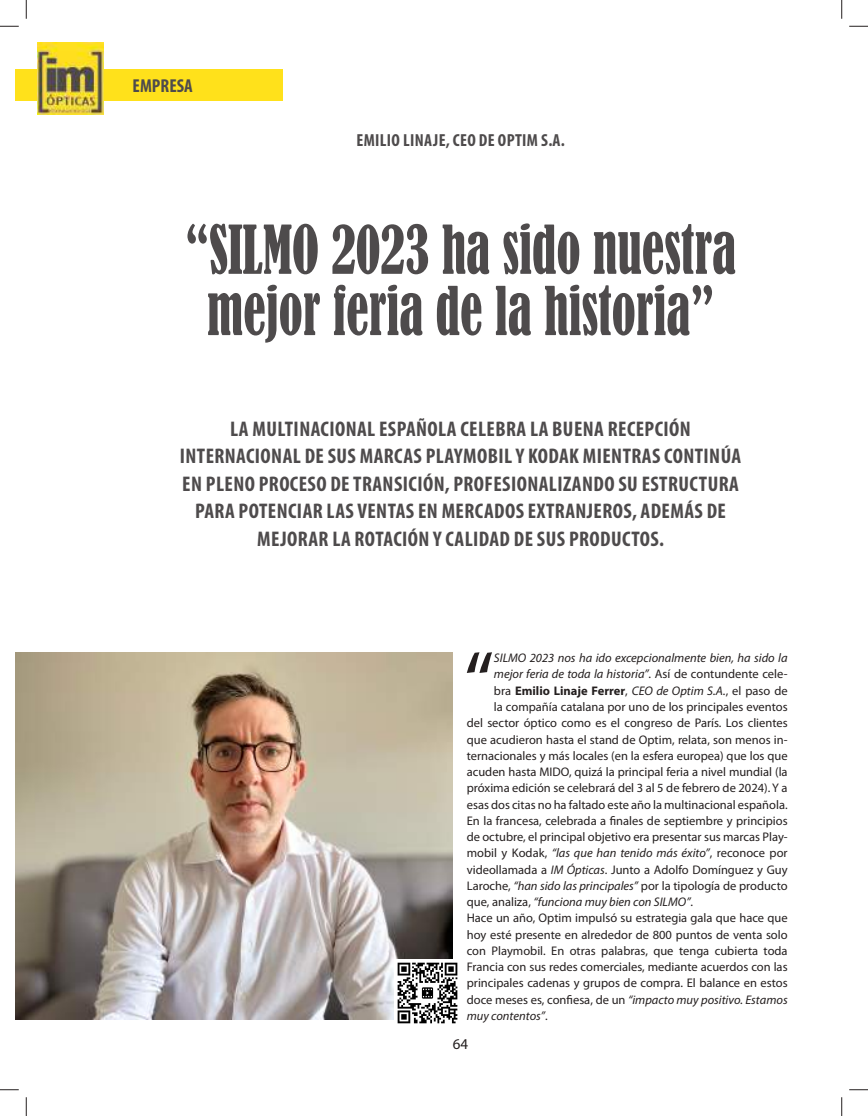
<style>
.page{position:relative;width:868px;height:1116px;background:#fff}
.page>*{position:absolute;margin:0;border:0;box-sizing:border-box;transform-origin:0 0}
.t1{font:84.88px "Myriad Pro";color:#241f1f}
.t2{font:condensed 62.5px/61.2px "Bernard";color:#4e4b4c;text-align:center;scale:.8 1}
.t3{font:700 condensed 21.25px/27.5px "Myriad Pro";letter-spacing:.02em;color:#4e4b4c;text-align:center}
.t4{font:700 condensed 18.75px "Myriad Pro";color:#4e4b4c}
.t5{font:700 condensed 17.5px "Myriad Pro";letter-spacing:.02em;color:#4e4b4c}
.t6{font:15px "Myriad Pro";color:#241f1f}
.t7{font:12.5px "Myriad Pro";color:#241f1f}
.t8{font:italic 12.5px "Myriad Pro";color:#241f1f}
.t9{font:700 12.5px "Myriad Pro";color:#241f1f}
.s1{font-style:normal}
.s2{font-weight:400}
.s3{font-weight:400;font-style:italic}
.s4{font-style:italic}
</style>
<div class="page">
<div style="left:16px;top:69px;width:267px;height:32px;background:#ffe11b"></div>
<img style="left:37px;top:42px;width:66px;height:72px">
<img style="left:16px;top:652px;width:436px;height:367px">
<img style="left:394px;top:960px;width:64px;height:64px">
<svg style="left:0;top:25px;width:19px;height:2px"></svg>
<svg style="left:849px;top:25px;width:18px;height:2px"></svg>
<svg style="left:0;top:1089px;width:19px;height:1px"></svg>
<svg style="left:849px;top:1089px;width:18px;height:1px"></svg>
<svg style="left:25px;top:0;width:2px;height:19px"></svg>
<svg style="left:25px;top:1097px;width:2px;height:18px"></svg>
<svg style="left:841px;top:0;width:1px;height:19px"></svg>
<svg style="left:841px;top:1097px;width:1px;height:18px"></svg>
<h3 class="t4" style="left:133px;top:74px;width:62px">EMPRESA</h3>
<h3 class="t5" style="left:356px;top:129px;width:210px">EMILIO LINAJE, CEO DE OPTIM S.A.</h3>
<h2 class="t2" style="left:185px;top:220px;width:690px">“SILMO 2023 ha sido nuestra mejor feria de la historia”</h2>
<p class="t3" style="left:180px;top:414px;width:563px">LA MULTINACIONAL ESPAÑOLA CELEBRA LA BUENA RECEPCIÓN INTERNACIONAL DE SUS MARCAS PLAYMOBIL Y KODAK MIENTRAS CONTINÚA EN PLENO PROCESO DE TRANSICIÓN, PROFESIONALIZANDO SU ESTRUCTURA PARA POTENCIAR LAS VENTAS EN MERCADOS EXTRANJEROS, ADEMÁS DE MEJORAR LA ROTACIÓN Y CALIDAD DE SUS PRODUCTOS.</p>
<h1 class="t1" style="left:464px;top:630px;width:32px">“</h1>
<p class="t8" style="left:494px;top:650px;width:295px">SILMO 2023 nos ha ido excepcionalmente bien, ha sido la</p>
<p class="t8" style="left:494px;top:666px;width:295px">mejor feria de toda la historia”<span class="s1">. Así de contundente cele-</span></p>
<p class="t9" style="left:494px;top:682px;width:295px"><span class="s2">bra</span> Emilio Linaje Ferrer<span class="s2">,</span> <span class="s3">CEO de Optim S.A.</span><span class="s2">, el paso de</span></p>
<p class="t7" style="left:494px;top:699px;width:295px">la compañía catalana por uno de los principales eventos</p>
<p class="t7" style="left:467px;top:715px;width:322px">del sector óptico como es el congreso de París. Los clientes</p>
<p class="t7" style="left:467px;top:731px;width:322px">que acudieron hasta el stand de Optim, relata, son menos in-</p>
<p class="t7" style="left:467px;top:748px;width:322px">ternacionales y más locales (en la esfera europea) que los que</p>
<p class="t7" style="left:467px;top:764px;width:322px">acuden hasta MIDO, quizá la principal feria a nivel mundial (la</p>
<p class="t7" style="left:467px;top:780px;width:322px">próxima edición se celebrará del 3 al 5 de febrero de 2024). Y a</p>
<p class="t7" style="left:467px;top:796px;width:322px">esas dos citas no ha faltado este año la multinacional española.</p>
<p class="t7" style="left:467px;top:813px;width:322px">En la francesa, celebrada a finales de septiembre y principios</p>
<p class="t7" style="left:467px;top:829px;width:322px">de octubre, el principal objetivo era presentar sus marcas Play-</p>
<p class="t8" style="left:467px;top:845px;width:322px"><span class="s1">mobil y Kodak,</span> “las que han tenido más éxito”<span class="s1">, reconoce por</span></p>
<p class="t7" style="left:467px;top:861px;width:322px">videollamada a <span class="s4">IM Ópticas</span>. Junto a Adolfo Domínguez y Guy</p>
<p class="t7" style="left:467px;top:878px;width:322px">Laroche, <span class="s4">“han sido las principales”</span> por la tipología de producto</p>
<p class="t8" style="left:467px;top:894px;width:228px"><span class="s1">que, analiza,</span> “funciona muy bien con SILMO”<span class="s1">.</span></p>
<p class="t7" style="left:467px;top:910px;width:322px">Hace un año, Optim impulsó su estrategia gala que hace que</p>
<p class="t7" style="left:467px;top:926px;width:322px">hoy esté presente en alrededor de 800 puntos de venta solo</p>
<p class="t7" style="left:467px;top:943px;width:322px">con Playmobil. En otras palabras, que tenga cubierta toda</p>
<p class="t7" style="left:467px;top:959px;width:322px">Francia con sus redes comerciales, mediante acuerdos con las</p>
<p class="t7" style="left:467px;top:975px;width:322px">principales cadenas y grupos de compra. El balance en estos</p>
<p class="t8" style="left:467px;top:991px;width:322px"><span class="s1">doce meses es, confiesa, de un</span> “impacto muy positivo. Estamos</p>
<p class="t8" style="left:467px;top:1008px;width:82px">muy contentos”<span class="s1">.</span></p>
<p class="t6" style="left:453px;top:1034px;width:17px">64</p>
</div>
